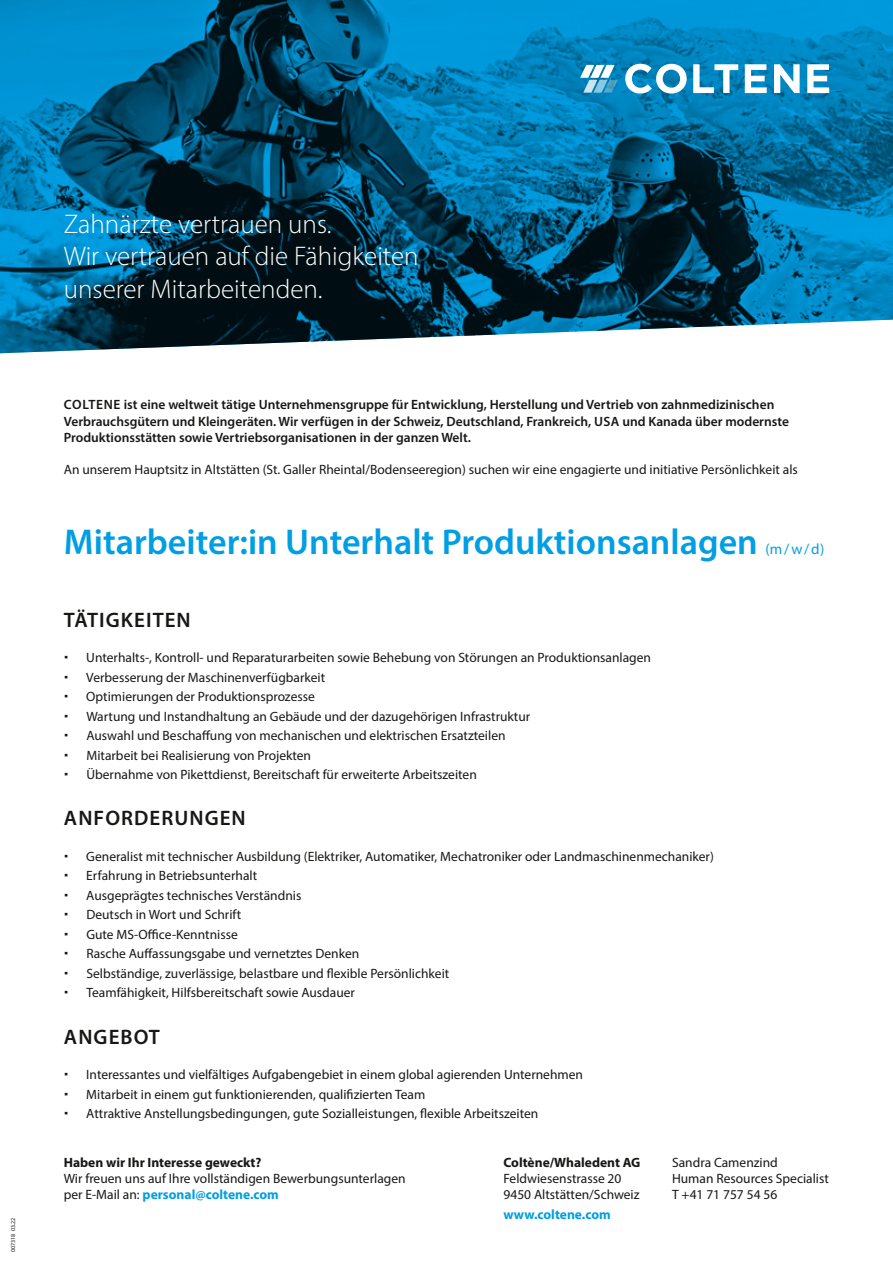
<style>
.page{position:relative;width:893px;height:1263px;background:#fff}
.page>*{position:absolute;margin:0;border:0;box-sizing:border-box;transform-origin:0 0}
.t1{font:600 36px "Myriad Pro";color:#009ee3}
.t2{font:300 27px/32.4px "Myriad Pro";color:#fff}
.t3{font:600 21px "Myriad Pro";letter-spacing:.05em;color:#181716}
.t4{font:15px "Myriad Pro";color:#009ee3}
.t5{font:13.5px/19.5px "Myriad Pro";color:#181716}
.t6{font:600 13.5px/16.2px "Myriad Pro";color:#181716}
.t7{font:700 13.5px "Myriad Pro";color:#181716}
.t8{font:700 13.5px "Myriad Pro";color:#009ee3}
.t9{font:6px "Myriad Pro";color:#181716}
.s1{font-weight:700;color:#009ee3}
</style>
<div class="page">
<svg style="left:0;top:0;width:893px;height:353px;background:#0c638a"></svg>
<svg style="left:625px;top:64px;width:62px;height:30px"></svg>
<svg style="left:693px;top:64px;width:45px;height:29px"></svg>
<svg style="left:745px;top:64px;width:22px;height:29px"></svg>
<svg style="left:774px;top:64px;width:26px;height:29px"></svg>
<svg style="left:807px;top:64px;width:22px;height:29px"></svg>
<svg style="left:580px;top:65px;width:38px;height:28px"></svg>
<p class="t9" style="left:9px;top:1252px;width:36px;rotate:-90deg">007318 03.22</p>
<h2 class="t2" style="left:64px;top:207px;width:356px">Zahnärzte vertrauen uns.<br>Wir vertrauen auf die Fähigkeiten unserer Mitarbeitenden.</h2>
<p class="t6" style="left:64px;top:396px;width:727px">COLTENE ist eine weltweit tätige Unternehmensgruppe für Entwicklung, Herstellung und Vertrieb von zahnmedizinischen<br>Verbrauchsgütern und Kleingeräten. Wir verfügen in der Schweiz, Deutschland, Frankreich, USA und Kanada über modernste<br>Produktionsstätten sowie Vertriebsorganisationen in der ganzen Welt.</p>
<p class="t5" style="left:64px;top:460px;width:736px">An unserem Hauptsitz in Altstätten (St. Galler Rheintal/Bodenseeregion) suchen wir eine engagierte und initiative Persönlichkeit als</p>
<h1 class="t1" style="left:64px;top:519px;width:696px">Mitarbeiter:in Unterhalt Produktionsanlagen</h1>
<p class="t4" style="left:765px;top:540px;width:60px">(m/w/d)</p>
<h3 class="t3" style="left:64px;top:606px;width:128px">TÄTIGKEITEN</h3>
<p class="t5" style="left:86px;top:648px;width:566px">Unterhalts-, Kontroll- und Reparaturarbeiten sowie Behebung von Störungen an Produktionsanlagen Verbesserung der Maschinenverfügbarkeit<br>Optimierungen der Produktionsprozesse<br>Wartung und Instandhaltung an Gebäude und der dazugehörigen Infrastruktur<br>Auswahl und Beschaffung von mechanischen und elektrischen Ersatzteilen<br>Mitarbeit bei Realisierung von Projekten<br>Übernahme von Pikettdienst, Bereitschaft für erweiterte Arbeitszeiten</p>
<h3 class="t3" style="left:64px;top:805px;width:183px">ANFORDERUNGEN</h3>
<p class="t5" style="left:86px;top:846px;width:629px">Generalist mit technischer Ausbildung (Elektriker, Automatiker, Mechatroniker oder Landmaschinenmechaniker)<br>Erfahrung in Betriebsunterhalt<br>Ausgeprägtes technisches Verständnis<br>Deutsch in Wort und Schrift<br>Gute MS-Office-Kenntnisse<br>Rasche Auffassungsgabe und vernetztes Denken<br>Selbständige, zuverlässige, belastbare und flexible Persönlichkeit<br>Teamfähigkeit, Hilfsbereitschaft sowie Ausdauer</p>
<h3 class="t3" style="left:64px;top:1023px;width:97px">ANGEBOT</h3>
<p class="t5" style="left:86px;top:1065px;width:498px">Interessantes und vielfältiges Aufgabengebiet in einem global agierenden Unternehmen<br>Mitarbeit in einem gut funktionierenden, qualifizierten Team<br>Attraktive Anstellungsbedingungen, gute Sozialleistungen, flexible Arbeitszeiten</p>
<p class="t7" style="left:64px;top:1153px;width:199px">Haben wir Ihr Interesse geweckt?</p>
<p class="t5" style="left:64px;top:1170px;width:343px;line-height:16.2px">Wir freuen uns auf Ihre vollständigen Bewerbungsunterlagen per E-Mail an: <span class="s1">personal@coltene.com</span></p>
<p class="t7" style="left:503px;top:1153px;width:138px">Coltène/Whaledent AG</p>
<p class="t5" style="left:503px;top:1170px;width:138px;line-height:16.2px">Feldwiesenstrasse 20<br>9450 Altstätten/Schweiz</p>
<p class="t8" style="left:503px;top:1205px;width:109px">www.coltene.com</p>
<p class="t5" style="left:672px;top:1154px;width:158px;line-height:16.2px">Sandra Camenzind<br>Human Resources Specialist<br>T +41 71 757 54 56</p>
</div>
